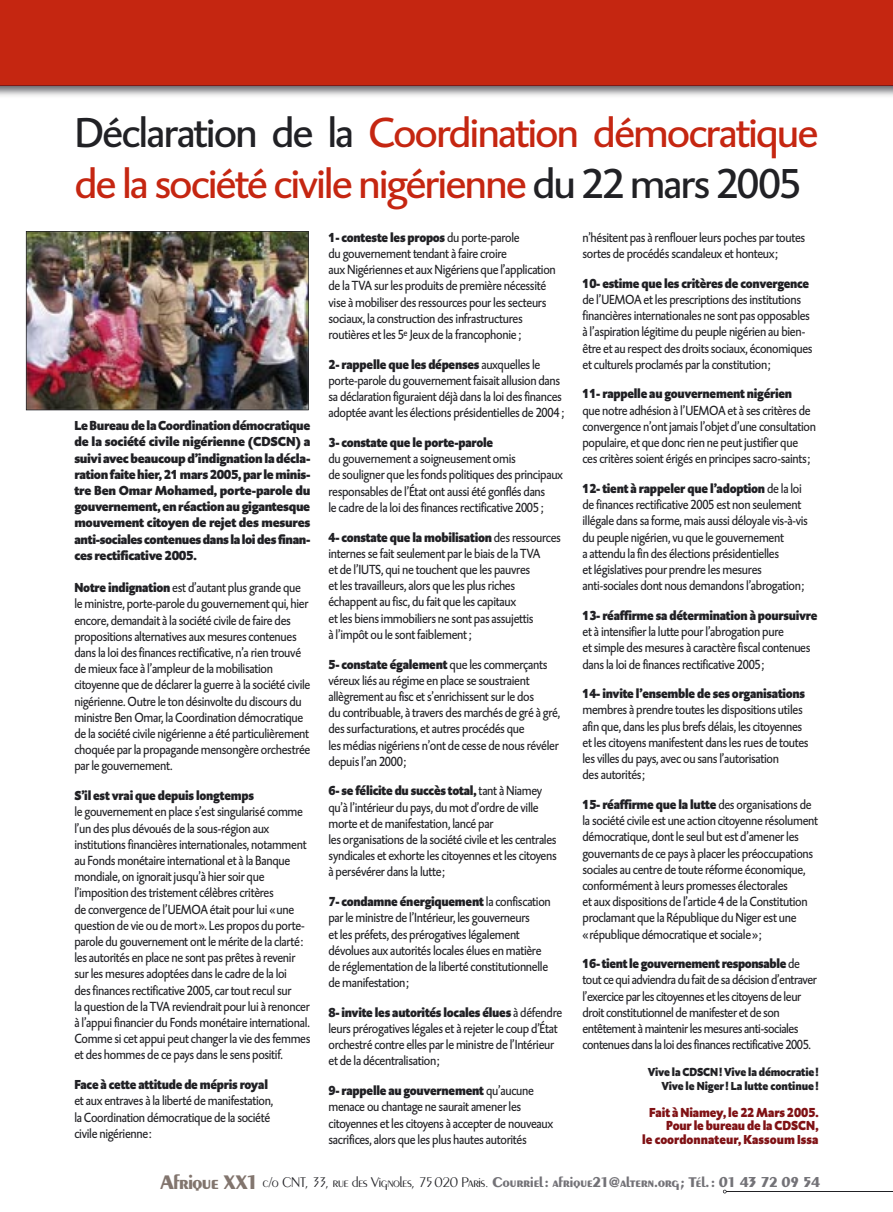
<style>
.page{position:relative;width:893px;height:1212px;background:#fff}
.page>*{position:absolute;margin:0;border:0;box-sizing:border-box;transform-origin:0 0}
.t1{font:42.75px/51px "DTL Caspari T";letter-spacing:-.045em;color:#c52611;scale:1.05 1}
.t2{font:700 15px "Peignot";letter-spacing:-.035em;color:#737277}
.t3{font:13.5px/16.2px "DTL Caspari T";letter-spacing:-.025em;color:#212125;scale:.92 1}
.t4{font:900 13.5px/16.2px "DTL Caspari T";letter-spacing:-.025em;color:#212125;text-align:justify;scale:.96 1}
.t5{font:900 13.5px "DTL Caspari T";letter-spacing:-.025em;color:#212125;scale:.92 1}
.t6{font:900 13.5px/13.5px "DTL Caspari T";letter-spacing:-.005em;color:#801215;text-align:right;scale:.92 1}
.t7{font:900 12px/13.5px "DTL Caspari T";letter-spacing:-.015em;color:#212125;text-align:right;scale:.92 1}
.s1{color:#212125}
.s2{font-weight:900}
.s3{font-size:21px;color:#82756e}
.s4{font-weight:300;color:#212125}
</style>
<div class="page">
<img style="left:26px;top:231px;width:283px;height:179px">
<hr style="left:726px;top:1191px;width:167px;height:1px;background:#212125">
<img style="left:0;top:85px;width:893px;height:11px">
<div style="left:0;top:0;width:893px;height:85px;background:#c52611"></div>
<h1 class="t1" style="left:74px;top:107px;width:710px"><span class="s1">Déclaration de la</span> Coordination démocratique de la société civile nigérienne <span class="s1">du 22 mars 2005</span></h1>
<p class="t3" style="left:582px;top:229px;width:244px">n’hésitent pas à renflouer leurs poches par toutes sortes de procédés scandaleux et honteux;</p>
<p class="t5" style="left:582px;top:275px;width:248px">10- estime que les critères de convergence</p>
<p class="t3" style="left:582px;top:291px;width:252px">de l’UEMOA et les prescriptions des institutions financières internationales ne sont pas opposables à l’aspiration légitime du peuple nigérien au bien&shy;être et au respect des droits sociaux, économiques et culturels proclamés par la constitution;</p>
<p class="t5" style="left:582px;top:386px;width:229px">11- rappelle au gouvernement nigérien</p>
<p class="t3" style="left:582px;top:402px;width:255px">que notre adhésion à l’UEMOA et à ses critères de convergence n’ont jamais l’objet d’une consultation populaire, et que donc rien ne peut justifier que ces critères soient érigés en principes sacro-saints;</p>
<p class="t3" style="left:582px;top:480px;width:247px"><span class="s2">12- tient à rappeler que l’adoption</span> de la loi de finances rectificative 2005 est non seulement illégale dans sa forme, mais aussi déloyale vis-à-vis du peuple nigérien, vu que le gouvernement<br>a attendu la fin des élections présidentielles<br>et législatives pour prendre les mesures anti-sociales dont nous demandons l’abrogation;</p>
<p class="t5" style="left:582px;top:607px;width:257px">13- réaffirme sa détermination à poursuivre</p>
<p class="t3" style="left:582px;top:623px;width:249px">et à intensifier la lutte pour l’abrogation pure<br>et simple des mesures à caractère fiscal contenues dans la loi de finances rectificative 2005;</p>
<p class="t5" style="left:582px;top:685px;width:244px">14- invite l’ensemble de ses organisations</p>
<p class="t3" style="left:582px;top:702px;width:247px">membres à prendre toutes les dispositions utiles afin que, dans les plus brefs délais, les citoyennes et les citoyens manifestent dans les rues de toutes les villes du pays, avec ou sans l’autorisation<br>des autorités;</p>
<p class="t3" style="left:582px;top:796px;width:258px"><span class="s2">15- réaffirme que la lutte</span> des organisations de la société civile est une action citoyenne résolument démocratique, dont le seul but est d’amener les gouvernants de ce pays à placer les préoccupations sociales au centre de toute réforme économique, conformément à leurs promesses électorales<br>et aux dispositions de l’article 4 de la Constitution proclamant que la République du Niger est une<br>« république démocratique et sociale »;</p>
<p class="t3" style="left:582px;top:955px;width:256px"><span class="s2">16- tient le gouvernement responsable</span> de tout ce qui adviendra du fait de sa décision d’entraver l’exercice par les citoyennes et les citoyens de leur droit constitutionnel de manifester et de son entêtement à maintenir les mesures anti-sociales contenues dans la loi des finances rectificative 2005.</p>
<p class="t7" style="left:648px;top:1065px;width:187px">Vive la CDSCN ! Vive la démocratie!<br>Vive le Niger! La lutte continue!</p>
<p class="t6" style="left:642px;top:1105px;width:193px">Fait à Niamey, le 22 Mars 2005.<br>Pour le bureau de la CDSCN,<br>le coordonnateur, Kassoum Issa</p>
<p class="t2" style="left:160px;top:1173px;width:662px"><span class="s3">Afrique XX1</span> <span class="s4">c/o CNT, 33, rue des Vignoles, 75 020 Paris.</span> Courriel : afrique21@altern.org ; Tél. : 01 43 72 09 54</p>
<p class="t3" style="left:328px;top:229px;width:249px"><span class="s2">1- conteste les propos</span> du porte-parole<br>du gouvernement tendant à faire croire<br>aux Nigériennes et aux Nigériens que l’application de la TVA sur les produits de première nécessité vise à mobiliser des ressources pour les secteurs sociaux, la construction des infrastructures routières et les 5<sup>e</sup> Jeux de la francophonie ;</p>
<p class="t3" style="left:328px;top:356px;width:258px"><span class="s2">2- rappelle que les dépenses</span> auxquelles le porte-parole du gouvernement faisait allusion dans sa déclaration figuraient déjà dans la loi des finances adoptée avant les élections présidentielles de 2004 ;</p>
<p class="t5" style="left:328px;top:434px;width:181px">3- constate que le porte-parole</p>
<p class="t3" style="left:328px;top:450px;width:257px">du gouvernement a soigneusement omis<br>de souligner que les fonds politiques des principaux responsables de l’État ont aussi été gonflés dans<br>le cadre de la loi des finances rectificative 2005 ;</p>
<p class="t3" style="left:328px;top:529px;width:254px"><span class="s2">4- constate que la mobilisation</span> des ressources internes se fait seulement par le biais de la TVA<br>et de l’IUTS, qui ne touchent que les pauvres<br>et les travailleurs, alors que les plus riches échappent au fisc, du fait que les capitaux<br>et les biens immobiliers ne sont pas assujettis<br>à l’impôt ou le sont faiblement ;</p>
<p class="t3" style="left:328px;top:656px;width:253px"><span class="s2">5- constate également</span> que les commerçants véreux liés au régime en place se soustraient allègrement au fisc et s’enrichissent sur le dos<br>du contribuable, à travers des marchés de gré à gré, des surfacturations, et autres procédés que<br>les médias nigériens n’ont de cesse de nous révéler depuis l’an 2000;</p>
<p class="t3" style="left:328px;top:783px;width:250px"><span class="s2">6- se félicite du succès total,</span> tant à Niamey qu’à l’intérieur du pays, du mot d’ordre de ville morte et de manifestation, lancé par<br>les organisations de la société civile et les centrales syndicales et exhorte les citoyennes et les citoyens à persévérer dans la lutte;</p>
<p class="t3" style="left:328px;top:893px;width:243px"><span class="s2">7- condamne énergiquement</span> la confiscation par le ministre de l’Intérieur, les gouverneurs<br>et les préfets, des prérogatives légalement dévolues aux autorités locales élues en matière de réglementation de la liberté constitutionnelle de manifestation;</p>
<p class="t3" style="left:328px;top:1004px;width:256px"><span class="s2">8- invite les autorités locales élues</span> à défendre leurs prérogatives légales et à rejeter le coup d’État orchestré contre elles par le ministre de l’Intérieur et de la décentralisation;</p>
<p class="t3" style="left:328px;top:1082px;width:246px"><span class="s2">9- rappelle au gouvernement</span> qu’aucune menace ou chantage ne saurait amener les citoyennes et les citoyens à accepter de nouveaux sacrifices, alors que les plus hautes autorités</p>
<p class="t4" style="left:74px;top:418px;width:247px">Le Bureau de la Coordination démocratique de la société civile nigérienne (CDSCN) a suivi avec beaucoup d’indignation la décla&shy;ration faite hier, 21 mars 2005, par le minis&shy;tre Ben Omar Mohamed, porte-parole du gouvernement, en réaction au gigantesque mouvement citoyen de rejet des mesures anti-sociales contenues dans la loi des finan&shy;ces rectificative 2005.</p>
<p class="t3" style="left:74px;top:579px;width:258px"><span class="s2">Notre indignation</span> est d’autant plus grande que le ministre, porte-parole du gouvernement qui, hier encore, demandait à la société civile de faire des propositions alternatives aux mesures contenues dans la loi des finances rectificative, n’a rien trouvé de mieux face à l’ampleur de la mobilisation citoyenne que de déclarer la guerre à la société civile nigérienne. Outre le ton désinvolte du discours du ministre Ben Omar, la Coordination démocratique de la société civile nigérienne a été particulièrement choquée par la propagande mensongère orchestrée par le gouvernement.</p>
<p class="t5" style="left:74px;top:787px;width:197px">S’il est vrai que depuis longtemps</p>
<p class="t3" style="left:74px;top:803px;width:258px">le gouvernement en place s’est singularisé comme l’un des plus dévoués de la sous-région aux institutions financières internationales, notamment au Fonds monétaire international et à la Banque mondiale, on ignorait jusqu’à hier soir que l’imposition des tristement célèbres critères<br>de convergence de l’UEMOA était pour lui « une question de vie ou de mort ». Les propos du porte&shy;parole du gouvernement ont le mérite de la clarté : les autorités en place ne sont pas prêtes à revenir sur les mesures adoptées dans le cadre de la loi<br>des finances rectificative 2005, car tout recul sur<br>la question de la TVA reviendrait pour lui à renoncer à l’appui financier du Fonds monétaire international.<br>Comme si cet appui peut changer la vie des femmes et des hommes de ce pays dans le sens positif.</p>
<p class="t5" style="left:74px;top:1076px;width:212px">Face à cette attitude de mépris royal</p>
<p class="t3" style="left:74px;top:1092px;width:218px">et aux entraves à la liberté de manifestation, la Coordination démocratique de la société civile nigérienne:</p>
</div>
